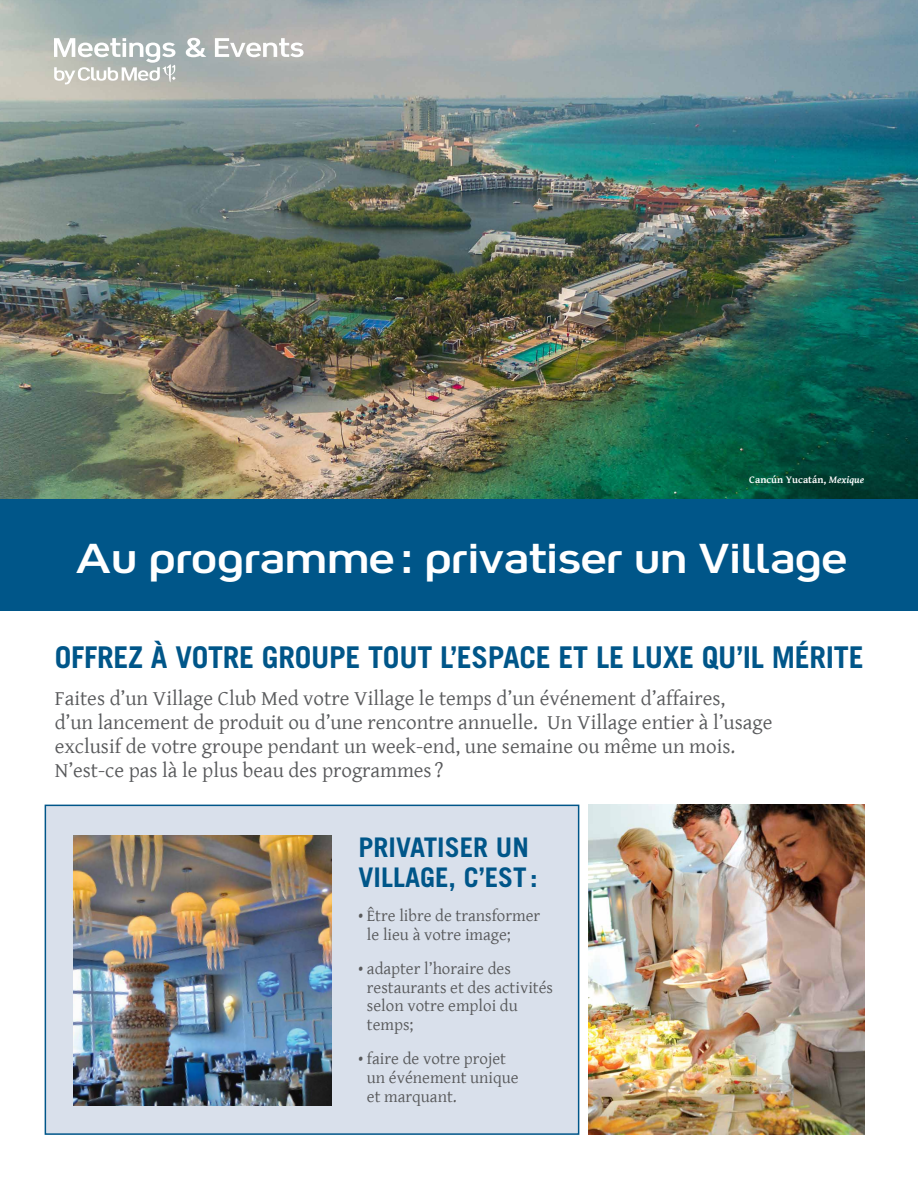
<style>
.page{position:relative;width:918px;height:1188px;background:#fff}
.page>*{position:absolute;margin:0;border:0;box-sizing:border-box;transform-origin:0 0}
.t1{font:43.5px "Happiness V";letter-spacing:.01em;color:#fff}
.t2{font:700 30px "Trade Gothic LT Std";letter-spacing:-.01em;color:#005689}
.t3{font:700 27px/30.2px "Trade Gothic LT Std";color:#005689}
.t4{font:21px/24px "Gentium Basic";color:#58595b}
.t5{font:16.95px/18.8px "Gentium Basic";color:#58595b}
.t6{font:700 10.5px "Gentium Basic";color:#fff}
.s1{font-style:italic}
</style>
<div class="page">
<img style="left:0;top:0;width:918px;height:500px">
<div style="left:45px;top:805px;width:534px;height:330px;background:#d9e0eb;border:2px solid #005689"></div>
<img style="left:74px;top:836px;width:258px;height:270px">
<img style="left:588px;top:805px;width:276px;height:329px">
<svg style="left:54px;top:38px;width:123px;height:46px"></svg>
<svg style="left:186px;top:38px;width:20px;height:19px"></svg>
<svg style="left:215px;top:38px;width:89px;height:19px"></svg>
<div style="left:0;top:500px;width:918px;height:111px;background:#005689"></div>
<p class="t6" style="left:749px;top:472px;width:117px">Cancún Yucatán, <span class="s1">Mexique</span></p>
<h1 class="t1" style="left:76px;top:532px;width:772px">Au programme : privatiser un Village</h1>
<h2 class="t2" style="left:55px;top:639px;width:810px">OFFREZ À VOTRE GROUPE TOUT L’ESPACE ET LE LUXE QU’IL MÉRITE</h2>
<p class="t4" style="left:55px;top:686px;width:719px">Faites d’un Village Club Med votre Village le temps d’un événement d’affaires,<br>d’un lancement de produit ou d’une rencontre annuelle. Un Village entier à l’usage exclusif de votre groupe pendant un week-end, une semaine ou même un mois.<br>N’est-ce pas là le plus beau des programmes ?</p>
<p class="t3" style="left:358px;top:832px;width:181px">PRIVATISER UN<br>VILLAGE, C’EST:</p>
<p class="t5" style="left:367px;top:906px;width:175px;text-indent:-8px">• Être libre de transformer le lieu à votre image;</p>
<p class="t5" style="left:367px;top:959px;width:188px;text-indent:-8px">• adapter l’horaire des restaurants et des activités selon votre emploi du temps;</p>
<p class="t5" style="left:367px;top:1049px;width:153px;text-indent:-8px">• faire de votre projet un événement unique et marquant.</p>
</div>
